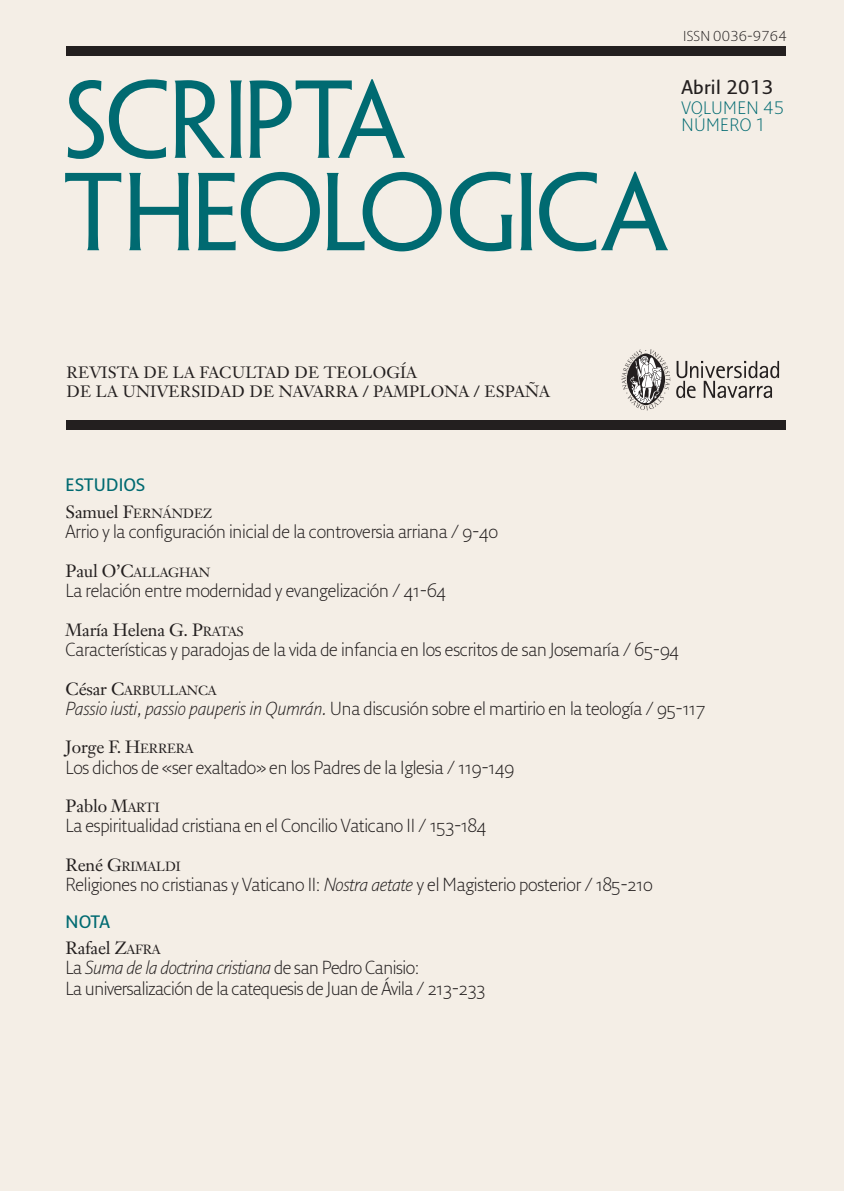
<style>
.page{position:relative;width:844px;height:1191px;background:#fff}
.page>*{position:absolute;margin:0;border:0;box-sizing:border-box;transform-origin:0 0}
.t1{font:600 19.25px "Fresco Sans LF";letter-spacing:.02em;color:#231f1f}
.t2{font:300 18.38px/20.1px "Fresco Sans";letter-spacing:-.015em;color:#231f1f}
.t3{font:17.5px "Janson Text";letter-spacing:-.015em;color:#231f1f}
.t4{font:300 17.5px/17.5px "Fresco Sans LF";letter-spacing:.02em;color:#006a71}
.t5{font:600 17.5px "Fresco Sans";letter-spacing:.02em;color:#006a71}
.t6{font:16.1px/19.4px "Janson Text";letter-spacing:.01em;color:#231f1f}
.t7{font:300 14px "Fresco Sans LF";letter-spacing:.01em;color:#231f1f}
.t8{font:13.12px "Janson Text";letter-spacing:-.015em;color:#231f1f}
.s1{font-size:17.5px}
.s2{font-size:13.12px}
.s3{font-style:italic}
</style>
<div class="page">
<div style="left:1px;top:0;width:842px;height:1191px;background:#f4eee6"></div>
<div style="left:66px;top:46px;width:720px;height:10px;background:#231f1f"></div>
<div style="left:66px;top:419px;width:720px;height:10px;background:#231f1f"></div>
<svg style="left:676px;top:361px;width:102px;height:37px"></svg>
<svg style="left:621px;top:349px;width:49px;height:61px"></svg>
<svg style="left:65px;top:173px;width:56px;height:77px"></svg>
<svg style="left:129px;top:173px;width:60px;height:77px"></svg>
<svg style="left:198px;top:173px;width:37px;height:77px"></svg>
<svg style="left:241px;top:172px;width:79px;height:79px"></svg>
<svg style="left:327px;top:172px;width:114px;height:79px"></svg>
<svg style="left:450px;top:172px;width:62px;height:79px"></svg>
<svg style="left:520px;top:173px;width:12px;height:77px"></svg>
<svg style="left:539px;top:172px;width:128px;height:79px"></svg>
<svg style="left:68px;top:79px;width:99px;height:80px"></svg>
<svg style="left:175px;top:80px;width:49px;height:78px"></svg>
<svg style="left:230px;top:80px;width:12px;height:78px"></svg>
<svg style="left:249px;top:79px;width:156px;height:79px"></svg>
<p class="t7" style="left:683px;top:28px;width:105px">ISSN 0036-9764</p>
<p class="t6" style="left:66px;top:364px;width:485px">REVISTA DE LA FACULTAD DE TEOLOGÍA<br>DE LA UNIVERSIDAD DE NAVARRA / PAMPLONA / ESPAÑA</p>
<p class="t1" style="left:681px;top:76px;width:93px">Abril 2013</p>
<p class="t4" style="left:681px;top:99px;width:104px">VOLUMEN 45<br>NÚMERO 1</p>
<p class="t5" style="left:66px;top:475px;width:81px">ESTUDIOS</p>
<p class="t8" style="left:66px;top:508px;width:148px"><span class="s1">Samuel F</span>ERNÁNDEZ</p>
<p class="t2" style="left:66px;top:523px;width:434px">Arrio y la configuración inicial de la controversia arriana / 9-40</p>
<p class="t8" style="left:66px;top:566px;width:146px"><span class="s1">Paul O’C</span>ALLAGHAN</p>
<p class="t2" style="left:66px;top:582px;width:382px">La relación entre modernidad y evangelización / 41-64</p>
<p class="t3" style="left:66px;top:623px;width:180px">María Helena G. P<span class="s2">RATAS</span></p>
<p class="t2" style="left:66px;top:642px;width:614px">Características y paradojas de la vida de infancia en los escritos de san Josemaría / 65-94</p>
<p class="t8" style="left:66px;top:685px;width:152px"><span class="s1">César C</span>ARBULLANCA</p>
<p class="t2" style="left:66px;top:700px;width:641px"><span class="s3">Passio iusti, passio pauperis in Qumrán.</span> Una discusión sobre el martirio en la teología / 95-117</p>
<p class="t3" style="left:66px;top:740px;width:129px">Jorge F. H<span class="s2">ERRERA</span></p>
<p class="t2" style="left:66px;top:759px;width:450px">Los dichos de «ser exaltado» en los Padres de la Iglesia / 119-149</p>
<p class="t3" style="left:66px;top:798px;width:95px">Pablo M<span class="s2">ARTI</span></p>
<p class="t2" style="left:66px;top:817px;width:422px">La espiritualidad cristiana en el Concilio Vaticano II / 153-184</p>
<p class="t8" style="left:66px;top:860px;width:116px"><span class="s1">René G</span>RIMALDI</p>
<p class="t2" style="left:66px;top:876px;width:588px">Religiones no cristianas y Vaticano II: <span class="s3">Nostra aetate</span> y el Magisterio posterior / 185-210</p>
<p class="t5" style="left:66px;top:911px;width:46px">NOTA</p>
<p class="t3" style="left:66px;top:941px;width:96px">Rafael Z<span class="s2">AFRA</span></p>
<p class="t2" style="left:66px;top:960px;width:421px">La <span class="s3">Suma de la doctrina cristiana</span> de san Pedro Canisio:<br>La universalización de la catequesis de Juan de Ávila / 213-233</p>
</div>
